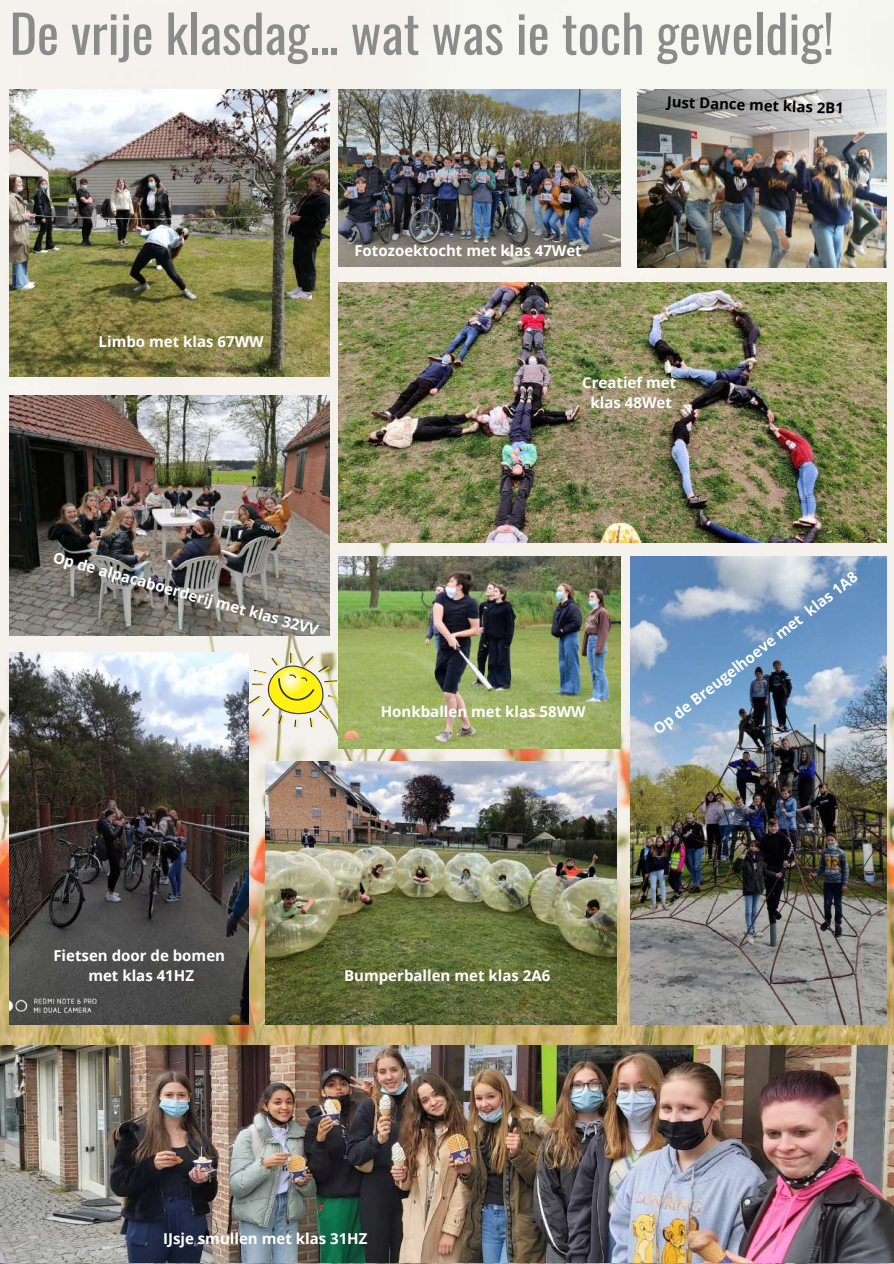
<style>
.page{position:relative;width:894px;height:1264px;background:#fff}
.page>*{position:absolute;margin:0;border:0;box-sizing:border-box;transform-origin:0 0}
.t1{font:52.05px "Oswald";color:#8c8b8c}
.t2{font:700 15px/20.2px "Open Sans";color:#fff;text-align:center}
.t3{font:700 14.85px "Open Sans";color:#000}
</style>
<div class="page">
<img style="left:0;top:0;width:893px;height:1263px">
<img style="left:10px;top:89px;width:319px;height:287px">
<img style="left:10px;top:396px;width:319px;height:239px">
<img style="left:338px;top:282px;width:548px;height:260px">
<img style="left:637px;top:89px;width:249px;height:178px">
<img style="left:265px;top:761px;width:351px;height:263px">
<img style="left:10px;top:653px;width:238px;height:371px">
<img style="left:630px;top:556px;width:255px;height:468px">
<img style="left:0;top:1045px;width:893px;height:217px">
<img style="left:338px;top:556px;width:282px;height:193px">
<img style="left:338px;top:89px;width:282px;height:177px">
<svg style="left:249px;top:653px;width:90px;height:75px;background:#e4de9c"></svg>
<h1 class="t1" style="left:10px;top:-7px;width:825px">De vrije klasdag... wat was ie toch geweldig!</h1>
<p class="t2" style="left:99px;top:331px;width:166px">Limbo met klas 67WW</p>
<p class="t2" style="left:354px;top:240px;width:229px">Fotozoektocht met klas 47Wet</p>
<p class="t3" style="left:667px;top:91px;width:178px;rotate:2deg">Just Dance met klas 2B1</p>
<p class="t2" style="left:582px;top:372px;width:96px">Creatief met klas 48Wet</p>
<p class="t2" style="left:57px;top:545px;width:276px;rotate:16deg">Op de alpacaboerderij met klas 32VV</p>
<p class="t2" style="left:381px;top:701px;width:206px">Honkballen met klas 58WW</p>
<p class="t2" style="left:648px;top:722px;width:256px;rotate:-38deg">Op de Breugelhoeve met klas 1A8</p>
<p class="t2" style="left:53px;top:944px;width:173px">Fietsen door de bomen met klas 41HZ</p>
<p class="t2" style="left:344px;top:965px;width:208px">Bumperballen met klas 2A6</p>
<p class="t2" style="left:163px;top:1227px;width:206px">IJsje smullen met klas 31HZ</p>
</div>
